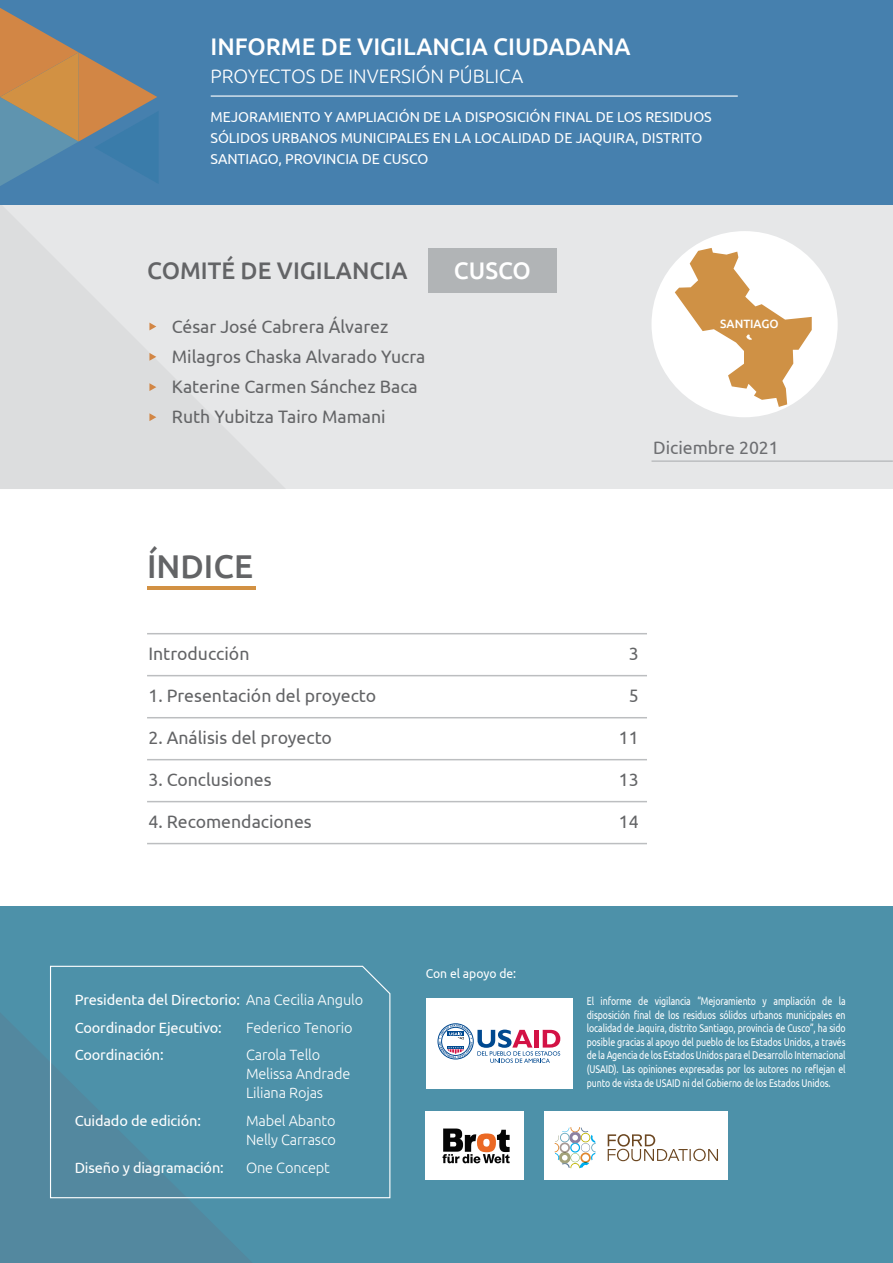
<style>
.page{position:relative;width:893px;height:1263px;background:#fff}
.page>*{position:absolute;margin:0;border:0;box-sizing:border-box;transform-origin:0 0}
.t1{font:500 33px "Ubuntu";color:#636466}
.t2{font:500 24px "Ubuntu";color:#fff}
.t3{font:500 24px "Ubuntu";color:#636466}
.t4{font:300 19.5px "Ubuntu";color:#fff}
.t5{font:18px/30px "Ubuntu";color:#636466}
.t6{font:18px "Ubuntu";color:#6d6e71}
.t7{font:300 14.85px/27.8px "Ubuntu";letter-spacing:-.01em;color:#fff}
.t8{font:14.85px/27.8px "Ubuntu";letter-spacing:-.01em;color:#fff}
.t9{font:14.4px/21px "Ubuntu";color:#fff}
.t10{font:12.9px "Ubuntu";color:#fff;scale:.94 1}
.t11{font:500 12px "Ubuntu";color:#fff}
.t12{font:11.25px/13.5px "Ubuntu";letter-spacing:-.01em;color:#fff;text-align:justify;scale:.78 1}
.s1{font-weight:400}
</style>
<div class="page">
<div style="left:0;top:203px;width:893px;height:286px;background:#e6e7e8"></div>
<hr style="left:651px;top:460px;width:242px;height:2px;background:#bcbec0">
<div style="left:0;top:0;width:893px;height:204px;background:#4680ae"></div>
<svg style="left:0;top:8px;width:158px;height:178px"></svg>
<div style="left:428px;top:248px;width:129px;height:44px;background:#b1b4b6"></div>
<svg style="left:149px;top:323px;width:7px;height:7px"></svg>
<svg style="left:149px;top:383px;width:7px;height:8px"></svg>
<svg style="left:149px;top:353px;width:7px;height:8px"></svg>
<svg style="left:149px;top:413px;width:7px;height:8px"></svg>
<hr style="left:211px;top:95px;width:527px;height:2px;background:#fff">
<hr style="left:147px;top:587px;width:109px;height:3px;background:#d29143">
<hr style="left:147px;top:633px;width:500px;height:1px;background:#bcbec0">
<hr style="left:147px;top:717px;width:500px;height:1px;background:#bcbec0">
<hr style="left:147px;top:801px;width:500px;height:1px;background:#bcbec0">
<hr style="left:147px;top:675px;width:500px;height:1px;background:#bcbec0">
<hr style="left:147px;top:759px;width:500px;height:1px;background:#bcbec0">
<hr style="left:147px;top:843px;width:500px;height:1px;background:#bcbec0">
<div style="left:651px;top:231px;width:187px;height:186px;background:#fff;border-radius:50%"></div>
<svg style="left:675px;top:248px;width:137px;height:159px"></svg>
<div style="left:0;top:907px;width:893px;height:356px;background:#4d91a9"></div>
<svg style="left:49px;top:965px;width:342px;height:234px"></svg>
<div style="left:426px;top:1112px;width:98px;height:68px;background:#fff"></div>
<svg style="left:442px;top:1128px;width:68px;height:35px"></svg>
<div style="left:426px;top:998px;width:146px;height:90px;background:#fff"></div>
<div style="left:438px;top:1024px;width:35px;height:35px;background:#0c5195;border-radius:50%"></div>
<div style="left:438px;top:1023px;width:35px;height:36px;border:1px solid #004990;border-radius:50%"></div>
<svg style="left:439px;top:1024px;width:121px;height:39px"></svg>
<div style="left:544px;top:1112px;width:184px;height:68px;background:#fff"></div>
<svg style="left:555px;top:1127px;width:41px;height:41px"></svg>
<svg style="left:608px;top:1134px;width:110px;height:27px"></svg>
<h2 class="t2" style="left:210px;top:31px;width:422px">INFORME DE VIGILANCIA CIUDADANA</h2>
<h3 class="t4" style="left:210px;top:64px;width:314px">PROYECTOS DE INVERSIÓN PÚBLICA</h3>
<p class="t9" style="left:210px;top:106px;width:503px">MEJORAMIENTO Y AMPLIACIÓN DE LA DISPOSICIÓN FINAL DE LOS RESIDUOS<br>SÓLIDOS URBANOS MUNICIPALES EN LA LOCALIDAD DE JAQUIRA, DISTRITO<br>SANTIAGO, PROVINCIA DE CUSCO</p>
<h2 class="t3" style="left:147px;top:255px;width:262px">COMITÉ DE VIGILANCIA</h2>
<h2 class="t2" style="left:454px;top:255px;width:79px">CUSCO</h2>
<h3 class="t5" style="left:172px;top:311px;width:255px">César José Cabrera Álvarez<br>Milagros Chaska Alvarado Yucra<br>Katerine Carmen Sánchez Baca<br>Ruth Yubitza Tairo Mamani</h3>
<h1 class="t1" style="left:147px;top:545px;width:107px">ÍNDICE</h1>
<h3 class="t5" style="left:148px;top:638px;width:103px">Introducción</h3>
<h3 class="t5" style="left:148px;top:680px;width:229px">1. Presentación del proyecto</h3>
<h3 class="t5" style="left:148px;top:722px;width:185px">2. Análisis del proyecto</h3>
<h3 class="t5" style="left:148px;top:764px;width:125px">3. Conclusiones</h3>
<h3 class="t5" style="left:148px;top:806px;width:165px">4. Recomendaciones</h3>
<h3 class="t7" style="left:246px;top:985px;width:119px;text-indent:-171px"><span class="s1">Presidenta del Directorio:</span> Ana Cecilia Angulo<br>Federico Tenorio<br>Carola Tello</h3>
<h3 class="t7" style="left:246px;top:1064px;width:106px;line-height:18.9px">Melissa Andrade<br>Liliana Rojas</h3>
<h3 class="t7" style="left:246px;top:1111px;width:91px;line-height:18.9px">Mabel Abanto<br>Nelly Carrasco</h3>
<h3 class="t7" style="left:246px;top:1153px;width:85px">One Concept</h3>
<h3 class="t8" style="left:75px;top:1013px;width:148px">Coordinador Ejecutivo:<br>Coordinación:</h3>
<h3 class="t8" style="left:75px;top:1106px;width:128px">Cuidado de edición:</h3>
<h3 class="t8" style="left:75px;top:1153px;width:151px">Diseño y diagramación:</h3>
<p class="t10" style="left:426px;top:966px;width:98px">Con el apoyo de:</p>
<p class="t11" style="left:720px;top:316px;width:60px">SANTIAGO</p>
<h3 class="t6" style="left:653px;top:436px;width:127px">Diciembre 2021</h3>
<h3 class="t5" style="left:629px;top:638px;width:11px">3</h3>
<h3 class="t5" style="left:629px;top:680px;width:11px">5</h3>
<h3 class="t5" style="left:619px;top:722px;width:21px">11</h3>
<h3 class="t5" style="left:619px;top:764px;width:21px">13</h3>
<h3 class="t5" style="left:619px;top:806px;width:21px">14</h3>
<p class="t12" style="left:587px;top:994px;width:333px">El informe de vigilancia “Mejoramiento y ampliación de la disposición final de los residuos sólidos urbanos municipales en localidad de Jaquira, distrito Santiago, provincia de Cusco”, ha sido posible gracias al apoyo del pueblo de los Estados Unidos, a través de la Agencia de los Estados Unidos para el Desarrollo Internacional (USAID). Las opiniones expresadas por los autores no reflejan el punto de vista de USAID ni del Gobierno de los Estados Unidos.</p>
</div>
